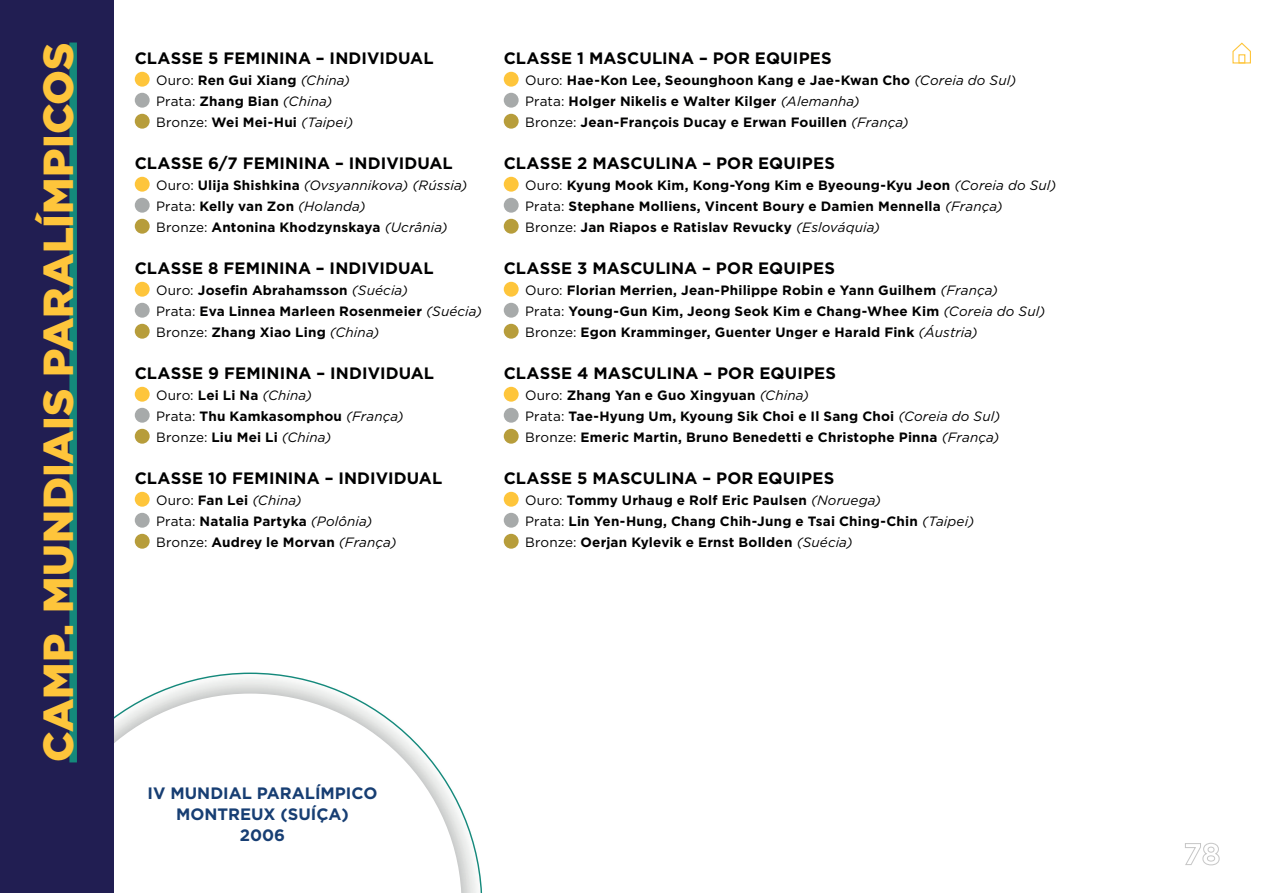
<style>
.page{position:relative;width:1263px;height:893px;background:#fff}
.page>*{position:absolute;margin:0;border:0;box-sizing:border-box;transform-origin:0 0}
.t1{font:900 42px "Gotham";color:#fec53b}
.t2{font:700 16.5px "Gotham";letter-spacing:.01em;color:#000001}
.t3{font:700 16.5px/21px "Gotham";color:#173e73;text-align:center}
.t4{font:700 13.5px/21px "Gotham";letter-spacing:.015em;color:#000001}
.s1{font-weight:400}
.s2{font-weight:400;font-style:italic}
</style>
<div class="page">
<svg style="left:1185px;top:842px;width:35px;height:24px"></svg>
<svg style="left:1232px;top:42px;width:19px;height:22px"></svg>
<svg style="left:113px;top:673px;width:369px;height:220px"></svg>
<div style="left:0;top:0;width:113px;height:893px;background:#211e52"></div>
<div style="left:135px;top:72px;width:15px;height:15px;background:#fec53b;border-radius:50%"></div>
<div style="left:504px;top:72px;width:15px;height:15px;background:#fec53b;border-radius:50%"></div>
<div style="left:504px;top:387px;width:15px;height:15px;background:#fec53b;border-radius:50%"></div>
<div style="left:135px;top:177px;width:15px;height:15px;background:#fec53b;border-radius:50%"></div>
<div style="left:135px;top:387px;width:15px;height:15px;background:#fec53b;border-radius:50%"></div>
<div style="left:504px;top:177px;width:15px;height:15px;background:#fec53b;border-radius:50%"></div>
<div style="left:504px;top:492px;width:15px;height:15px;background:#fec53b;border-radius:50%"></div>
<div style="left:135px;top:282px;width:15px;height:15px;background:#fec53b;border-radius:50%"></div>
<div style="left:135px;top:492px;width:15px;height:15px;background:#fec53b;border-radius:50%"></div>
<div style="left:504px;top:282px;width:15px;height:15px;background:#fec53b;border-radius:50%"></div>
<div style="left:135px;top:93px;width:15px;height:15px;background:#a7aaaa;border-radius:50%"></div>
<div style="left:504px;top:93px;width:15px;height:15px;background:#a7aaaa;border-radius:50%"></div>
<div style="left:504px;top:408px;width:15px;height:15px;background:#a7aaaa;border-radius:50%"></div>
<div style="left:135px;top:198px;width:15px;height:15px;background:#a7aaaa;border-radius:50%"></div>
<div style="left:135px;top:408px;width:15px;height:15px;background:#a7aaaa;border-radius:50%"></div>
<div style="left:504px;top:198px;width:15px;height:15px;background:#a7aaaa;border-radius:50%"></div>
<div style="left:504px;top:513px;width:15px;height:15px;background:#a7aaaa;border-radius:50%"></div>
<div style="left:135px;top:303px;width:15px;height:15px;background:#a7aaaa;border-radius:50%"></div>
<div style="left:135px;top:513px;width:15px;height:15px;background:#a7aaaa;border-radius:50%"></div>
<div style="left:504px;top:303px;width:15px;height:15px;background:#a7aaaa;border-radius:50%"></div>
<div style="left:135px;top:114px;width:15px;height:15px;background:#b79d3b;border-radius:50%"></div>
<div style="left:504px;top:114px;width:15px;height:15px;background:#b79d3b;border-radius:50%"></div>
<div style="left:504px;top:429px;width:15px;height:15px;background:#b79d3b;border-radius:50%"></div>
<div style="left:135px;top:219px;width:15px;height:15px;background:#b79d3b;border-radius:50%"></div>
<div style="left:135px;top:429px;width:15px;height:15px;background:#b79d3b;border-radius:50%"></div>
<div style="left:504px;top:219px;width:15px;height:15px;background:#b79d3b;border-radius:50%"></div>
<div style="left:504px;top:534px;width:15px;height:15px;background:#b79d3b;border-radius:50%"></div>
<div style="left:135px;top:324px;width:15px;height:15px;background:#b79d3b;border-radius:50%"></div>
<div style="left:135px;top:534px;width:15px;height:15px;background:#b79d3b;border-radius:50%"></div>
<div style="left:504px;top:324px;width:15px;height:15px;background:#b79d3b;border-radius:50%"></div>
<div style="left:69px;top:43px;width:8px;height:719px;background:#14897b"></div>
<h1 class="t1" style="left:29px;top:762px;width:721px;rotate:-90deg">CAMP. MUNDIAIS PARALÍMPICOS</h1>
<p class="t2" style="left:135px;top:47px;width:300px">CLASSE 5 FEMININA – INDIVIDUAL</p>
<p class="t4" style="left:156px;top:69px;width:199px"><span class="s1">Ouro:</span> Ren Gui Xiang <span class="s2">(China)<br></span><span class="s1">Prata:</span> Zhang Bian <span class="s2">(China)<br></span><span class="s1">Bronze:</span> Wei Mei-Hui <span class="s2">(Taipei)</span></p>
<p class="t2" style="left:135px;top:152px;width:320px">CLASSE 6/7 FEMININA – INDIVIDUAL</p>
<p class="t4" style="left:156px;top:174px;width:313px"><span class="s1">Ouro:</span> Ulija Shishkina <span class="s2">(Ovsyannikova) (Rússia)<br></span><span class="s1">Prata:</span> Kelly van Zon <span class="s2">(Holanda)<br></span><span class="s1">Bronze:</span> Antonina Khodzynskaya <span class="s2">(Ucrânia)</span></p>
<p class="t2" style="left:135px;top:257px;width:300px">CLASSE 8 FEMININA – INDIVIDUAL</p>
<p class="t4" style="left:156px;top:279px;width:328px"><span class="s1">Ouro:</span> Josefin Abrahamsson <span class="s2">(Suécia)<br></span><span class="s1">Prata:</span> Eva Linnea Marleen Rosenmeier <span class="s2">(Suécia)<br></span><span class="s1">Bronze:</span> Zhang Xiao Ling <span class="s2">(China)</span></p>
<p class="t2" style="left:135px;top:362px;width:301px">CLASSE 9 FEMININA – INDIVIDUAL</p>
<p class="t4" style="left:156px;top:384px;width:249px"><span class="s1">Ouro:</span> Lei Li Na <span class="s2">(China)<br></span><span class="s1">Prata:</span> Thu Kamkasomphou <span class="s2">(França)<br></span><span class="s1">Bronze:</span> Liu Mei Li <span class="s2">(China)</span></p>
<p class="t2" style="left:135px;top:467px;width:309px">CLASSE 10 FEMININA – INDIVIDUAL</p>
<p class="t4" style="left:156px;top:489px;width:242px"><span class="s1">Ouro:</span> Fan Lei <span class="s2">(China)<br></span><span class="s1">Prata:</span> Natalia Partyka <span class="s2">(Polônia)<br></span><span class="s1">Bronze:</span> Audrey le Morvan <span class="s2">(França)</span></p>
<p class="t2" style="left:504px;top:47px;width:329px">CLASSE 1 MASCULINA – POR EQUIPES</p>
<p class="t4" style="left:525px;top:69px;width:493px"><span class="s1">Ouro:</span> Hae-Kon Lee, Seounghoon Kang e Jae-Kwan Cho <span class="s2">(Coreia do Sul)<br></span><span class="s1">Prata:</span> Holger Nikelis e Walter Kilger <span class="s2">(Alemanha)<br></span><span class="s1">Bronze:</span> Jean-François Ducay e Erwan Fouillen <span class="s2">(França)</span></p>
<p class="t2" style="left:504px;top:152px;width:333px">CLASSE 2 MASCULINA – POR EQUIPES</p>
<p class="t4" style="left:525px;top:174px;width:533px"><span class="s1">Ouro:</span> Kyung Mook Kim, Kong-Yong Kim e Byeoung-Kyu Jeon <span class="s2">(Coreia do Sul)<br></span><span class="s1">Prata:</span> Stephane Molliens, Vincent Boury e Damien Mennella <span class="s2">(França)<br></span><span class="s1">Bronze:</span> Jan Riapos e Ratislav Revucky <span class="s2">(Eslováquia)</span></p>
<p class="t2" style="left:504px;top:257px;width:333px">CLASSE 3 MASCULINA – POR EQUIPES</p>
<p class="t4" style="left:525px;top:279px;width:522px"><span class="s1">Ouro:</span> Florian Merrien, Jean-Philippe Robin e Yann Guilhem <span class="s2">(França)<br></span><span class="s1">Prata:</span> Young-Gun Kim, Jeong Seok Kim e Chang-Whee Kim <span class="s2">(Coreia do Sul)<br></span><span class="s1">Bronze:</span> Egon Kramminger, Guenter Unger e Harald Fink <span class="s2">(Áustria)</span></p>
<p class="t2" style="left:504px;top:362px;width:334px">CLASSE 4 MASCULINA – POR EQUIPES</p>
<p class="t4" style="left:525px;top:384px;width:477px"><span class="s1">Ouro:</span> Zhang Yan e Guo Xingyuan <span class="s2">(China)<br></span><span class="s1">Prata:</span> Tae-Hyung Um, Kyoung Sik Choi e Il Sang Choi <span class="s2">(Coreia do Sul)<br></span><span class="s1">Bronze:</span> Emeric Martin, Bruno Benedetti e Christophe Pinna <span class="s2">(França)</span></p>
<p class="t2" style="left:504px;top:467px;width:332px">CLASSE 5 MASCULINA – POR EQUIPES</p>
<p class="t4" style="left:525px;top:489px;width:451px"><span class="s1">Ouro:</span> Tommy Urhaug e Rolf Eric Paulsen <span class="s2">(Noruega)<br></span><span class="s1">Prata:</span> Lin Yen-Hung, Chang Chih-Jung e Tsai Ching-Chin <span class="s2">(Taipei)<br></span><span class="s1">Bronze:</span> Oerjan Kylevik e Ernst Bollden <span class="s2">(Suécia)</span></p>
<p class="t3" style="left:148px;top:782px;width:231px">IV MUNDIAL PARALÍMPICO<br>MONTREUX (SUÍÇA)<br>2006</p>
</div>
